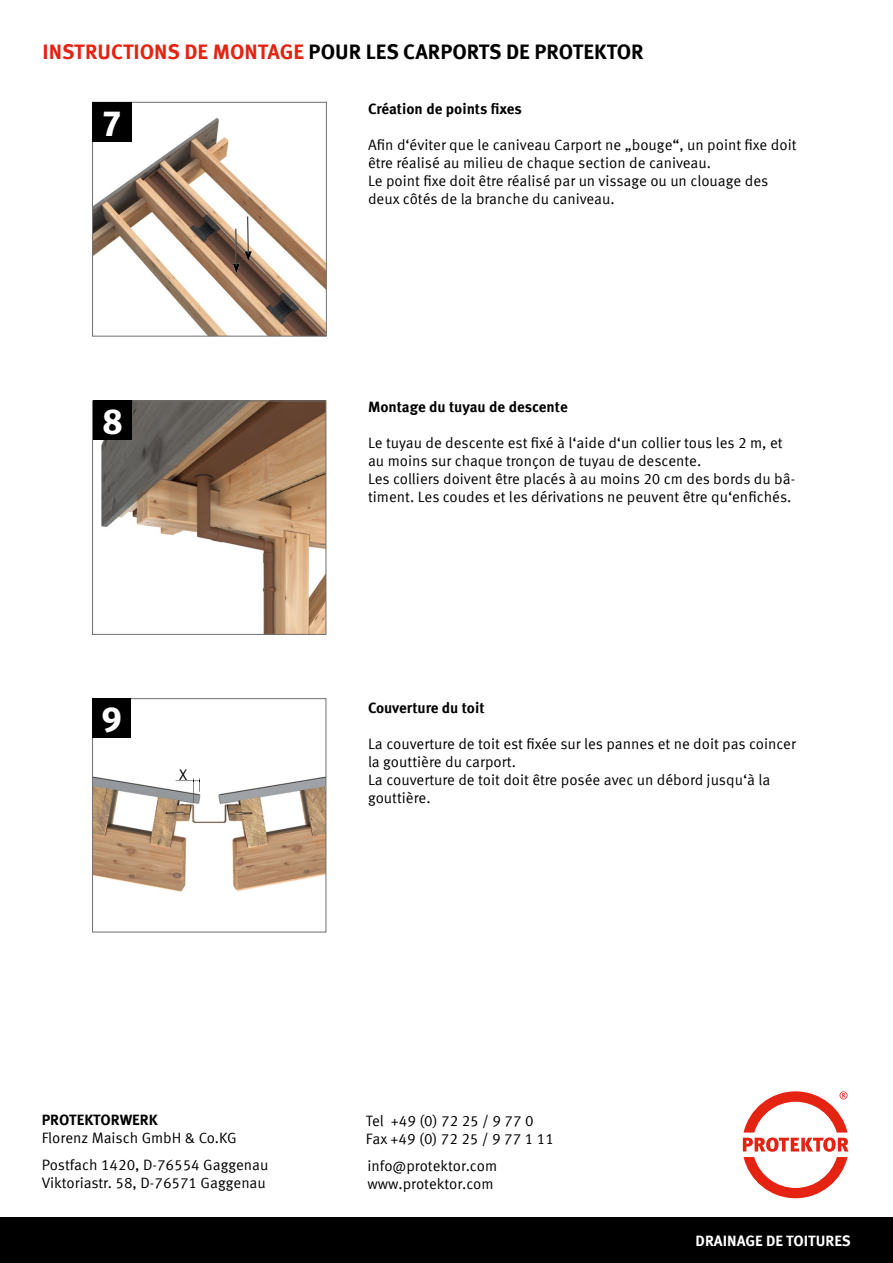
<style>
.page{position:relative;width:893px;height:1263px;background:#fff}
.page>*{position:absolute;margin:0;border:0;box-sizing:border-box;transform-origin:0 0}
.t1{font:700 34.95px "Meta Head OT";color:#fff}
.t2{font:700 34.8px "Meta Head OT";color:#fff}
.t3{font:700 34.65px "Meta Head OT";color:#fff}
.t4{font:700 21px "Meta Offc Pro";color:#000}
.t5{font:15px/18px "Meta Offc Pro Norm";color:#000}
.t6{font:700 15px "Meta Offc Pro";color:#000}
.t7{font:700 15px "Meta Offc Pro";color:#fff}
.t8{font:14.7px "Arial Narrow";color:#000}
.s1{color:#e42313}
</style>
<div class="page">
<div style="left:0;top:1217px;width:893px;height:46px;background:#000"></div>
<img style="left:94px;top:104px;width:231px;height:230px">
<div style="left:92px;top:102px;width:235px;height:234px;border:1px solid #706f6f"></div>
<div style="left:92px;top:102px;width:39px;height:40px;background:#000"></div>
<img style="left:235px;top:229px;width:2px;height:22px">
<img style="left:247px;top:216px;width:2px;height:35px">
<svg style="left:233px;top:251px;width:19px;height:22px"></svg>
<img style="left:101px;top:403px;width:223px;height:230px">
<div style="left:92px;top:401px;width:234px;height:234px;border:1px solid #706f6f"></div>
<div style="left:93px;top:401px;width:39px;height:39px;background:#000"></div>
<img style="left:94px;top:776px;width:230px;height:116px">
<div style="left:92px;top:698px;width:234px;height:234px;border:1px solid #706f6f"></div>
<div style="left:92px;top:698px;width:39px;height:40px;background:#000"></div>
<svg style="left:176px;top:778px;width:24px;height:25px"></svg>
<svg style="left:743px;top:1091px;width:105px;height:107px"></svg>
<h3 class="t4" style="left:43px;top:35px;width:603px"><span class="s1">INSTRUCTIONS DE MONTAGE</span> POUR LES CARPORTS DE PROTEKTOR</h3>
<h1 class="t1" style="left:103px;top:103px;width:18px">7</h1>
<h3 class="t3" style="left:103px;top:402px;width:21px">8</h3>
<h2 class="t2" style="left:102px;top:699px;width:21px">9</h2>
<p class="t8" style="left:179px;top:763px;width:10px">X</p>
<p class="t6" style="left:368px;top:97px;width:155px">Création de points fixes</p>
<p class="t5" style="left:368px;top:134px;width:430px">Afin d‘éviter que le caniveau Carport ne „bouge“, un point fixe doit être réalisé au milieu de chaque section de caniveau.<br>Le point fixe doit être réalisé par un vissage ou un clouage des deux côtés de la branche du caniveau.</p>
<p class="t6" style="left:368px;top:395px;width:201px">Montage du tuyau de descente</p>
<p class="t5" style="left:368px;top:432px;width:429px">Le tuyau de descente est fixé à l‘aide d‘un collier tous les 2 m, et au moins sur chaque tronçon de tuyau de descente.<br>Les colliers doivent être placés à au moins 20 cm des bords du bâ&shy;timent. Les coudes et les dérivations ne peuvent être qu‘enfichés.</p>
<p class="t6" style="left:368px;top:696px;width:118px">Couverture du toit</p>
<p class="t5" style="left:368px;top:734px;width:429px">La couverture de toit est fixée sur les pannes et ne doit pas coincer la gouttière du carport.<br>La couverture de toit doit être posée avec un débord jusqu‘à la gouttière.</p>
<p class="t6" style="left:42px;top:1108px;width:118px">PROTEKTORWERK</p>
<p class="t5" style="left:42px;top:1123px;width:228px;line-height:26.5px">Florenz Maisch GmbH &amp; Co.KG<br>Postfach 1420, D-76554 Gaggenau</p>
<p class="t5" style="left:42px;top:1172px;width:226px">Viktoriastr. 58, D-76571 Gaggenau</p>
<p class="t5" style="left:366px;top:1111px;width:189px">Tel +49 (0) 72 25 / 9 77 0<br>Fax +49 (0) 72 25 / 9 77 1 11</p>
<p class="t5" style="left:367px;top:1155px;width:131px">info@protektor.com www.protektor.com</p>
<p class="t7" style="left:696px;top:1229px;width:157px">DRAINAGE DE TOITURES</p>
</div>
